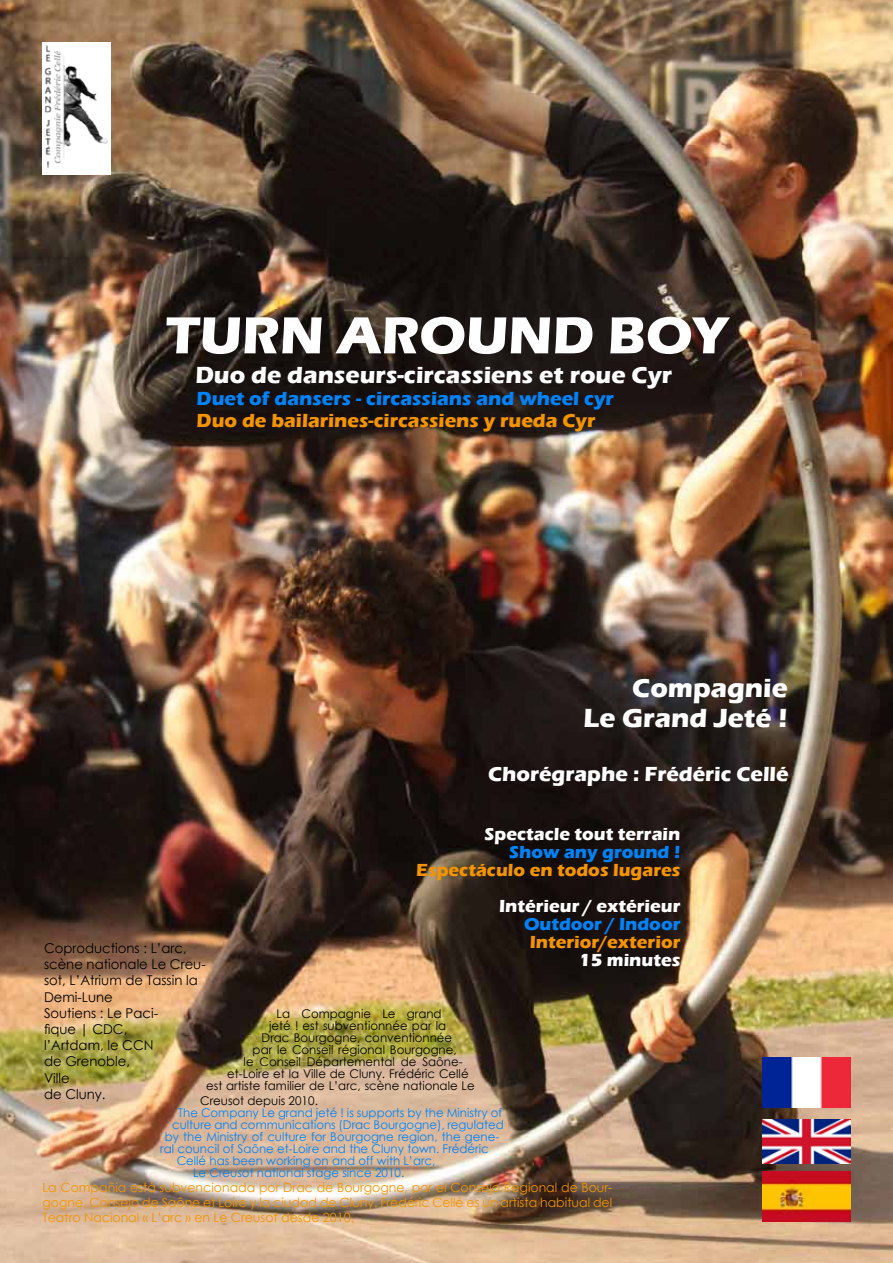
<style>
.page{position:relative;width:893px;height:1263px;background:#fff}
.page>*{position:absolute;margin:0;border:0;box-sizing:border-box;transform-origin:0 0}
.t1{font:700 54px "Eras ITC";color:#fff}
.t2{font:700 27px/30px "Eras ITC";color:#fff;text-align:right}
.t3{font:700 24px "Eras ITC";color:#fff}
.t4{font:700 21px "Eras ITC";color:#fff}
.t5{font:700 19.5px "Eras ITC";color:#0083f8}
.t6{font:700 19.5px "Eras ITC";color:#f39400}
.t7{font:700 18px "Eras ITC";color:#fff}
.t8{font:700 18px "Eras ITC";color:#f39400}
.t9{font:700 18px "Eras ITC";color:#0083f8}
.t10{font:13.5px/16.2px "Century Gothic";color:#000}
.t11{font:12.75px/15.3px "Century Gothic";color:#f39400;text-align:justify}
.t12{font:12px "Century Gothic";color:#0083f8}
.t13{font:12px "Century Gothic";color:#000}
</style>
<div class="page">
<img style="left:0;top:0;width:893px;height:1263px">
<img style="left:43px;top:43px;width:68px;height:130px">
<img style="left:763px;top:1171px;width:87px;height:50px">
<img style="left:763px;top:1119px;width:87px;height:44px">
<img style="left:763px;top:1058px;width:87px;height:50px">
<h1 class="t1" style="left:165px;top:304px;width:563px">TURN AROUND BOY</h1>
<h3 class="t3" style="left:195px;top:361px;width:478px">Duo de danseurs-circassiens et roue Cyr</h3>
<h3 class="t5" style="left:197px;top:388px;width:419px">Duet of dansers - circassians and wheel cyr</h3>
<h3 class="t6" style="left:197px;top:409px;width:400px">Duo de bailarines-circassiens y rueda Cyr</h3>
<h2 class="t2" style="left:583px;top:673px;width:206px">Compagnie<br>Le Grand Jeté !</h2>
<h3 class="t4" style="left:488px;top:762px;width:302px">Chorégraphe : Frédéric Cellé</h3>
<h3 class="t7" style="left:485px;top:824px;width:197px">Spectacle tout terrain</h3>
<h3 class="t9" style="left:509px;top:842px;width:173px">Show any ground !</h3>
<h3 class="t8" style="left:416px;top:860px;width:266px">Espectáculo en todos lugares</h3>
<h3 class="t7" style="left:499px;top:896px;width:183px">Intérieur / extérieur</h3>
<h3 class="t9" style="left:524px;top:914px;width:158px">Outdoor / Indoor</h3>
<h3 class="t8" style="left:530px;top:932px;width:152px">Interior/exterior</h3>
<h3 class="t7" style="left:579px;top:950px;width:103px">15 minutes</h3>
<p class="t10" style="left:44px;top:940px;width:163px">Coproductions : L’arc, scène nationale Le Creu&shy;sot, L’Atrium de Tassin la<br>Demi-Lune<br>Soutiens : Le Paci-<br>fique | CDC,<br>l’Artdam, le CCN<br>de Grenoble,<br>Ville<br>de Cluny.</p>
<p class="t12" style="left:178px;top:1104px;width:326px">The Company Le grand jeté ! is supports by the Ministry of</p>
<p class="t12" style="left:172px;top:1116px;width:333px">culture and communications (Drac Bourgogne), regulated</p>
<p class="t12" style="left:165px;top:1128px;width:336px">by the Ministry of culture for Bourgogne region, the gene-</p>
<p class="t12" style="left:160px;top:1140px;width:330px">ral council of Saône et-Loire and the Cluny town. Frédéric</p>
<p class="t12" style="left:177px;top:1152px;width:260px">Cellé has been working on and off with L’arc,</p>
<p class="t12" style="left:193px;top:1164px;width:213px">Le Creusot national stage since 2010.</p>
<p class="t13" style="left:277px;top:1005px;width:167px">La Compagnie Le grand</p>
<p class="t13" style="left:269px;top:1017px;width:178px">jeté ! est subventionnée par la</p>
<p class="t13" style="left:262px;top:1029px;width:192px">Drac Bourgogne, conventionnée</p>
<p class="t13" style="left:253px;top:1041px;width:206px">par le Conseil régional Bourgogne,</p>
<p class="t13" style="left:244px;top:1053px;width:220px">le Conseil Départemental de Saône-</p>
<p class="t13" style="left:227px;top:1065px;width:243px">et-Loire et la Ville de Cluny. Frédéric Cellé</p>
<p class="t13" style="left:206px;top:1077px;width:270px">est artiste familier de L’arc, scène nationale Le</p>
<p class="t13" style="left:200px;top:1093px;width:119px">Creusot depuis 2010.</p>
<p class="t11" style="left:43px;top:1179px;width:571px">La Compañía está subvencionada por Drac de Bourgogne, por el Consejo Regional de Bour&shy;gogne, Consejo de Saône et Loire y la ciudad de Cluny. Frédéric Cellé es un artista habitual del Teatro Nacional « L’arc » en Le Creusot desde 2010.</p>
</div>
